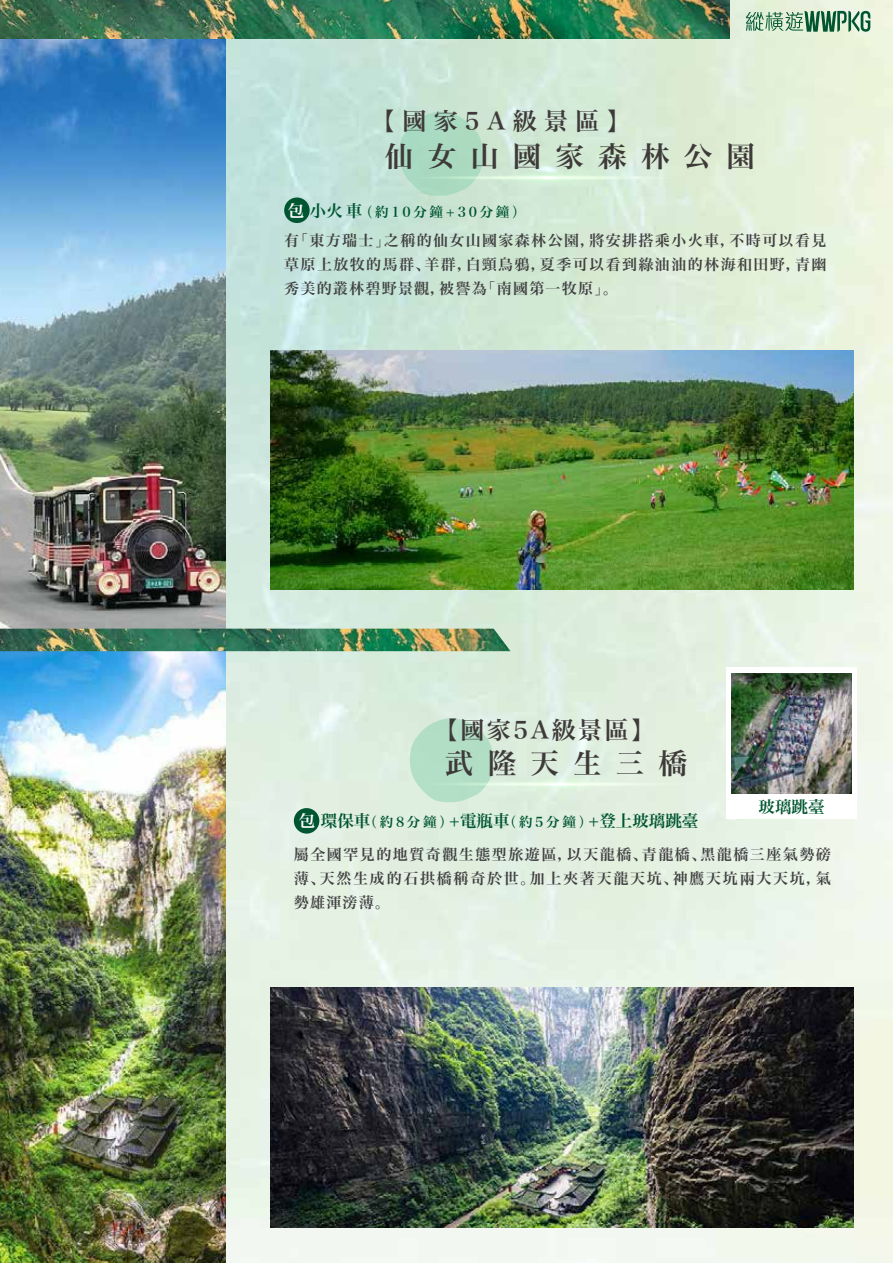
<style>
.page{position:relative;width:893px;height:1263px;background:#fff}
.page>*{position:absolute;margin:0;border:0;box-sizing:border-box;transform-origin:0 0}
.t1{font:28.5px "Hira Min Pro N W6";letter-spacing:.5em;color:#3e3a39}
.t2{font:24px "Hira Min Pro N W6";letter-spacing:.3em;color:#3e3a39}
.t3{font:24px "Hira Min Pro N W6";letter-spacing:.1em;color:#3e3a39}
.t4{font:16.5px "Hira Min Pro N W6";color:#005631}
.t5{font:15px/24px "Hira Min Pro N W6";letter-spacing:.095em;color:#404041;text-align:justify}
.t6{font:13.5px "Hira Min Pro N W6";letter-spacing:.2em;color:#005631}
.s1{font-size:16.5px;color:#fff}
.s2{font-size:16.5px}
.s3{color:#fff}
.s4{font-size:13.5px}
</style>
<div class="page">
<img style="left:226px;top:0;width:667px;height:1263px">
<svg style="left:399px;top:112px;width:83px;height:84px;background:#afdbc4"></svg>
<svg style="left:396px;top:174px;width:304px;height:6px"></svg>
<svg style="left:427px;top:166px;width:241px;height:23px"></svg>
<svg style="left:464px;top:166px;width:167px;height:23px;background:#d5eed9"></svg>
<svg style="left:746px;top:11px;width:124px;height:21px;background:#85af93"></svg>
<img style="left:0;top:39px;width:226px;height:1224px">
<img style="left:0;top:0;width:729px;height:39px">
<img style="left:270px;top:350px;width:584px;height:240px">
<img style="left:270px;top:988px;width:584px;height:239px">
<img style="left:0;top:629px;width:510px;height:22px">
<div style="left:284px;top:198px;width:26px;height:25px;background:#005631;border-radius:50%"></div>
<svg style="left:410px;top:718px;width:82px;height:84px;background:#bae1ca"></svg>
<svg style="left:408px;top:781px;width:304px;height:6px"></svg>
<svg style="left:439px;top:772px;width:241px;height:23px"></svg>
<svg style="left:476px;top:772px;width:167px;height:23px;background:#e0f2e1"></svg>
<div style="left:294px;top:808px;width:25px;height:26px;background:#005631;border-radius:50%"></div>
<div style="left:726px;top:667px;width:131px;height:152px;background:#fff"></div>
<img style="left:732px;top:673px;width:120px;height:120px">
<h2 class="t2" style="left:371px;top:100px;width:261px">【國家5A級景區】</h2>
<h1 class="t1" style="left:385px;top:132px;width:372px">仙女山國家森林公園</h1>
<p class="t6" style="left:288px;top:200px;width:239px"><span class="s1">包</span> <span class="s2">小火車</span>（約10分鐘+30分鐘）</p>
<p class="t5" style="left:284px;top:227px;width:544px">有「東方瑞士」之稱的仙女山國家森林公園，將安排搭乘小火車，不時可以看見草原上放牧的馬群、羊群，白頸烏鴉，夏季可以看到綠油油的林海和田野，青幽秀美的叢林碧野景觀，被譽為「南國第一牧原」。</p>
<h2 class="t3" style="left:434px;top:709px;width:222px">【國家5A級景區】</h2>
<h1 class="t1" style="left:445px;top:738px;width:244px">武隆天生三橋</h1>
<p class="t4" style="left:299px;top:807px;width:401px"><span class="s3">包</span> 環保車<span class="s4">（約 8 分鐘）</span>+電瓶車<span class="s4">（約 5 分鐘）</span>+登上玻璃跳臺</p>
<p class="t4" style="left:759px;top:792px;width:68px">玻璃跳臺</p>
<p class="t5" style="left:294px;top:841px;width:538px">屬全國罕見的地質奇觀生態型旅遊區，以天龍橋、青龍橋、黑龍橋三座氣勢磅薄、天然生成的石拱橋稱奇於世。加上夾著天龍天坑、神鷹天坑兩大天坑，氣勢雄渾滂薄。</p>
</div>
